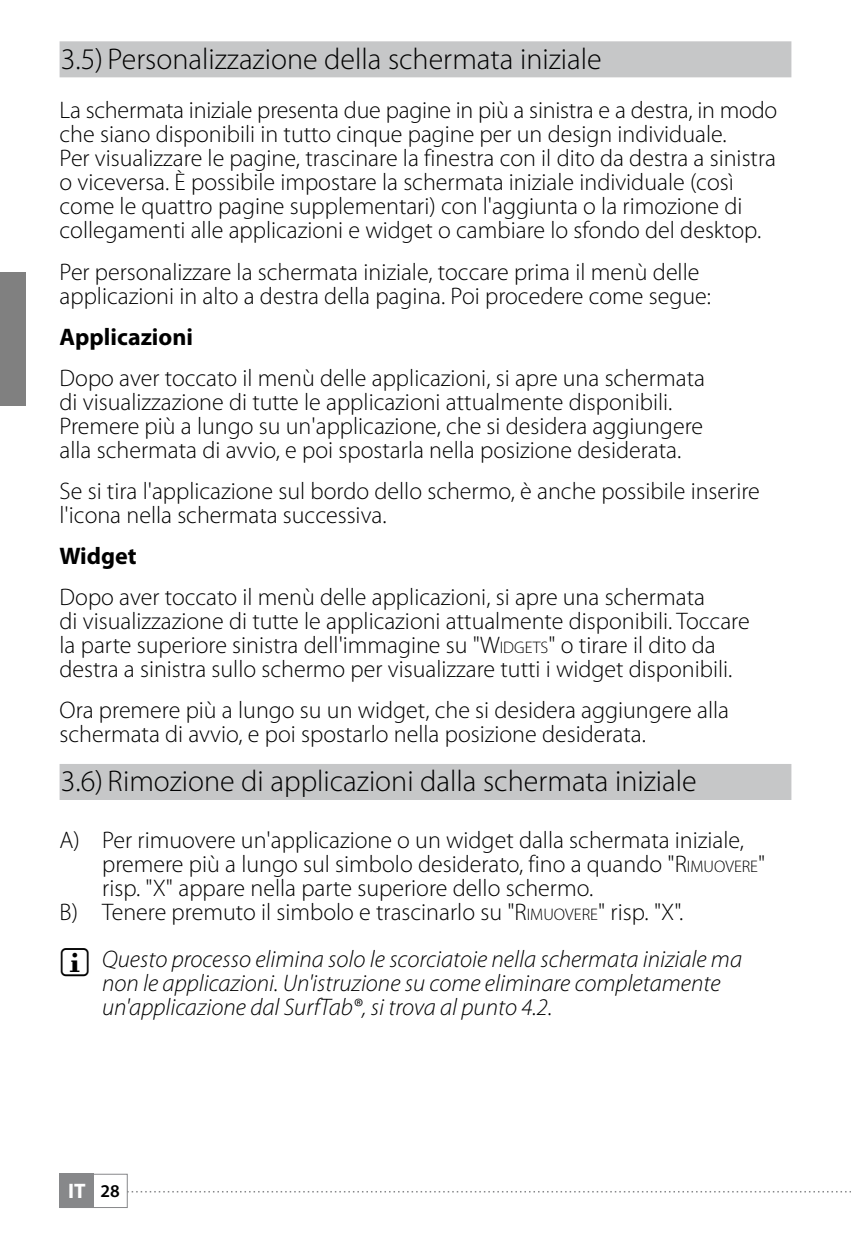
<style>
.page{position:relative;width:851px;height:1234px;background:#fff}
.page>*{position:absolute;margin:0;border:0;box-sizing:border-box;transform-origin:0 0}
.t1{font:300 30px "Myriad Pro";color:#000}
.t2{font:300 24px/24px "Myriad Pro";color:#000}
.t3{font:italic 300 24px/24px "Myriad Pro";color:#000}
.t4{font:700 24px "Myriad Pro";color:#000}
.t5{font:700 21px "Myriad Pro";color:#fff}
.s1{font-style:inherit}
.s2{font-size:16.8px}
.s3{font-weight:600;font-size:18px;color:#000}
</style>
<div class="page">
<div style="left:60px;top:1173px;width:34px;height:34px;background:#87888a"></div>
<div style="left:60px;top:1173px;width:68px;height:34px;border:1px solid #87888a"></div>
<div style="left:0;top:271px;width:26px;height:134px;background:#808080"></div>
<svg style="left:127px;top:1190px;width:724px;height:2px"></svg>
<div style="left:60px;top:41px;width:731px;height:36px;background:#c6c7c8"></div>
<div style="left:60px;top:763px;width:731px;height:36px;background:#c6c7c8"></div>
<p class="t1" style="left:61px;top:42px;width:542px">3.5) Personalizzazione della schermata iniziale</p>
<p class="t2" style="left:60px;top:99px;width:719px">La schermata iniziale presenta due pagine in più a sinistra e a destra, in modo che siano disponibili in tutto cinque pagine per un design individuale.<br>Per visualizzare le pagine, trascinare la finestra con il dito da destra a sinistra o viceversa. È possibile impostare la schermata iniziale individuale (così come le quattro pagine supplementari) con l'aggiunta o la rimozione di collegamenti alle applicazioni e widget o cambiare lo sfondo del desktop.</p>
<p class="t2" style="left:60px;top:260px;width:653px">Per personalizzare la schermata iniziale, toccare prima il menù delle applicazioni in alto a destra della pagina. Poi procedere come segue:</p>
<p class="t4" style="left:60px;top:323px;width:135px">Applicazioni</p>
<p class="t2" style="left:60px;top:366px;width:647px">Dopo aver toccato il menù delle applicazioni, si apre una schermata di visualizzazione di tutte le applicazioni attualmente disponibili.<br>Premere più a lungo su un'applicazione, che si desidera aggiungere alla schermata di avvio, e poi spostarla nella posizione desiderata.</p>
<p class="t2" style="left:60px;top:479px;width:701px">Se si tira l'applicazione sul bordo dello schermo, è anche possibile inserire l'icona nella schermata successiva.</p>
<p class="t4" style="left:60px;top:542px;width:79px">Widget</p>
<p class="t2" style="left:60px;top:585px;width:691px">Dopo aver toccato il menù delle applicazioni, si apre una schermata<br>di visualizzazione di tutte le applicazioni attualmente disponibili. Toccare la parte superiore sinistra dell'immagine su "<span class="s1">W</span><span class="s2">IDGETS</span>" o tirare il dito da destra a sinistra sullo schermo per visualizzare tutti i widget disponibili.</p>
<p class="t2" style="left:60px;top:698px;width:671px">Ora premere più a lungo su un widget, che si desidera aggiungere alla schermata di avvio, e poi spostarlo nella posizione desiderata.</p>
<p class="t1" style="left:61px;top:764px;width:637px">3.6) Rimozione di applicazioni dalla schermata iniziale</p>
<p class="t2" style="left:60px;top:828px;width:686px">A) Per rimuovere un'applicazione o un widget dalla schermata iniziale,</p>
<p class="t2" style="left:102px;top:852px;width:664px">premere più a lungo sul simbolo desiderato, fino a quando "<span class="s1">R</span><span class="s2">IMUOVERE</span>"</p>
<p class="t2" style="left:102px;top:876px;width:492px">risp. "X" appare nella parte superiore dello schermo.</p>
<p class="t2" style="left:60px;top:900px;width:625px">B) Tenere premuto il simbolo e trascinarlo su "<span class="s1">R</span><span class="s2">IMUOVERE</span>" risp. "X".</p>
<p class="t3" style="left:102px;top:947px;width:641px">Questo processo elimina solo le scorciatoie nella schermata iniziale ma non le applicazioni. Un'istruzione su come eliminare completamente un'applicazione dal SurfTab®, si trova al punto 4.2.</p>
<p class="t5" style="left:68px;top:1178px;width:53px">IT <span class="s3">28</span></p>
</div>
